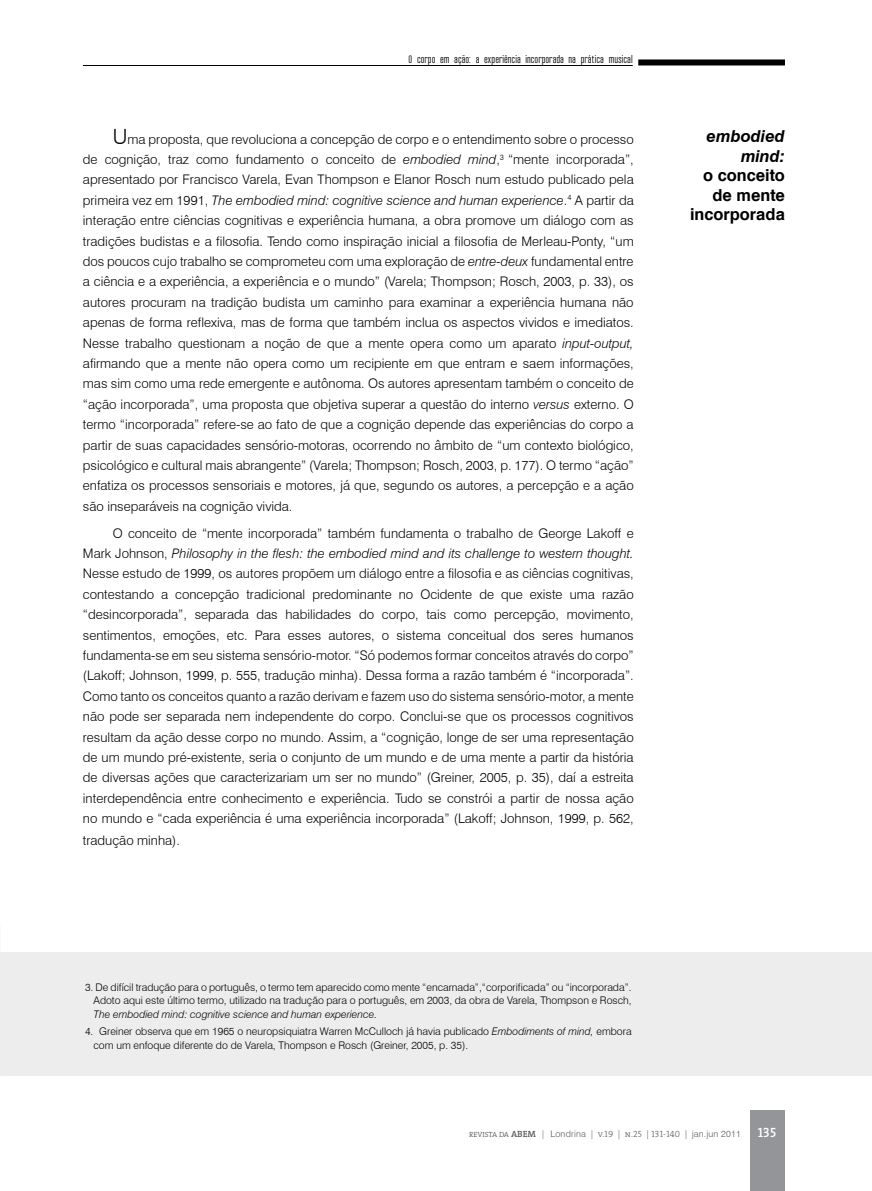
<style>
.page{position:relative;width:872px;height:1191px;background:#fff}
.page>*{position:absolute;margin:0;border:0;box-sizing:border-box;transform-origin:0 0}
.t1{font:700 16.5px/19.5px "Swiss 721 BT";color:#000;text-align:right}
.t2{font:italic 700 16.5px/19.5px "Swiss 721 BT";color:#000;text-align:right}
.t3{font:13.5px "The Serif Semi Bold Caps";color:#fff}
.t4{font:300 13.2px/20.4px "Swiss 721 BT";color:#000;text-align:justify}
.t5{font:300 10.5px/13.5px "Swiss 721 BT";color:#000;text-align:right}
.t6{font:italic 300 10.5px "Swiss 721 BT";color:#000}
.t7{font:9px "Wearetrippin Short";color:#000}
.t8{font:300 9px "Swiss 721 BT";letter-spacing:.02em;color:#58595b}
.s1{font-size:21px}
.s2{font-style:italic}
.s3{font-family:"The Serif";font-size:7.5px}
.s4{font-family:"The Serif";font-weight:600}
.s5{font-family:"The Serif Light Caps";font-weight:400}
</style>
<div class="page">
<hr style="left:83px;top:65px;width:549px;height:1px;background:#000">
<div style="left:749px;top:1110px;width:35px;height:81px;background:#939598"></div>
<div style="left:638px;top:59px;width:147px;height:6px;background:#000"></div>
<div style="left:0;top:952px;width:872px;height:124px;background:#ededee"></div>
<p class="t7" style="left:408px;top:53px;width:226px">O corpo em ação: a experiência incorporada na prática musical</p>
<p class="t4" style="left:83px;top:129px;width:552px;text-indent:30px"><span class="s1">U</span>ma proposta, que revoluciona a concepção de corpo e o entendimento sobre o processo de cognição, traz como fundamento o conceito de <span class="s2">embodied mind</span>,<sup>3</sup> “mente incorporada”, apresentado por Francisco Varela, Evan Thompson e Elanor Rosch num estudo publicado pela primeira vez em 1991, <span class="s2">The embodied mind: cognitive science and human experience</span>.<sup>4</sup> A partir da interação entre ciências cognitivas e experiência humana, a obra promove um diálogo com as tradições budistas e a filosofia. Tendo como inspiração inicial a filosofia de Merleau-Ponty, “um dos poucos cujo trabalho se comprometeu com uma exploração de <span class="s2">entre-deux</span> fundamental entre a ciência e a experiência, a experiência e o mundo” (Varela; Thompson; Rosch, 2003, p. 33), os autores procuram na tradição budista um caminho para examinar a experiência humana não apenas de forma reflexiva, mas de forma que também inclua os aspectos vividos e imediatos.<br>Nesse trabalho questionam a noção de que a mente opera como um aparato <span class="s2">input-output, </span>afirmando que a mente não opera como um recipiente em que entram e saem informações, mas sim como uma rede emergente e autônoma. Os autores apresentam também o conceito de “ação incorporada”, uma proposta que objetiva superar a questão do interno <span class="s2">versus</span> externo. O termo “incorporada” refere-se ao fato de que a cognição depende das experiências do corpo a partir de suas capacidades sensório-motoras, ocorrendo no âmbito de “um contexto biológico, psicológico e cultural mais abrangente” (Varela; Thompson; Rosch, 2003, p. 177). O termo “ação” enfatiza os processos sensoriais e motores, já que, segundo os autores, a percepção e a ação são inseparáveis na cognição vivida.</p>
<p class="t4" style="left:83px;top:522px;width:552px;text-indent:30px">O conceito de “mente incorporada” também fundamenta o trabalho de George Lakoff e Mark Johnson, <span class="s2">Philosophy in the flesh: the embodied mind and its challenge to western thought.<br></span>Nesse estudo de 1999, os autores propõem um diálogo entre a filosofia e as ciências cognitivas, contestando a concepção tradicional predominante no Ocidente de que existe uma razão “desincorporada”, separada das habilidades do corpo, tais como percepção, movimento, sentimentos, emoções, etc. Para esses autores, o sistema conceitual dos seres humanos fundamenta-se em seu sistema sensório-motor. “Só podemos formar conceitos através do corpo” (Lakoff; Johnson, 1999, p. 555, tradução minha). Dessa forma a razão também é “incorporada”.<br>Como tanto os conceitos quanto a razão derivam e fazem uso do sistema sensório-motor, a mente não pode ser separada nem independente do corpo. Conclui-se que os processos cognitivos resultam da ação desse corpo no mundo. Assim, a “cognição, longe de ser uma representação de um mundo pré-existente, seria o conjunto de um mundo e de uma mente a partir da história de diversas ações que caracterizariam um ser no mundo” (Greiner, 2005, p. 35), daí a estreita interdependência entre conhecimento e experiência. Tudo se constrói a partir de nossa ação no mundo e “cada experiência é uma experiência incorporada” (Lakoff; Johnson, 1999, p. 562,</p>
<p class="t4" style="left:83px;top:830px;width:99px">tradução minha).</p>
<p class="t5" style="left:85px;top:980px;width:548px">3. De difícil tradução para o português, o termo tem aparecido como mente “encarnada”,“corporificada” ou “incorporada”.<br>Adoto aqui este último termo, utilizado na tradução para o português, em 2003, da obra de Varela, Thompson e Rosch,</p>
<p class="t6" style="left:94px;top:1007px;width:285px">The embodied mind: cognitive science and human experience.</p>
<p class="t5" style="left:94px;top:1024px;width:539px;text-align:left;text-indent:-9px">4. Greiner observa que em 1965 o neuropsiquiatra Warren McCulloch já havia publicado <span class="s2">Embodiments of mind,</span> embora com um enfoque diferente do de Varela, Thompson e Rosch (Greiner, 2005, p. 35).</p>
<p class="t2" style="left:706px;top:126px;width:80px">embodied mind:</p>
<p class="t1" style="left:690px;top:165px;width:96px">o conceito de mente incorporada</p>
<p class="t8" style="left:469px;top:1128px;width:273px"><span class="s3">REVISTA DA</span> <span class="s4">ABEM</span> | Londrina <span class="s5">| v.19 | n.25 | 131-140 |</span> jan.jun 2011</p>
<p class="t3" style="left:758px;top:1121px;width:20px">135</p>
</div>
